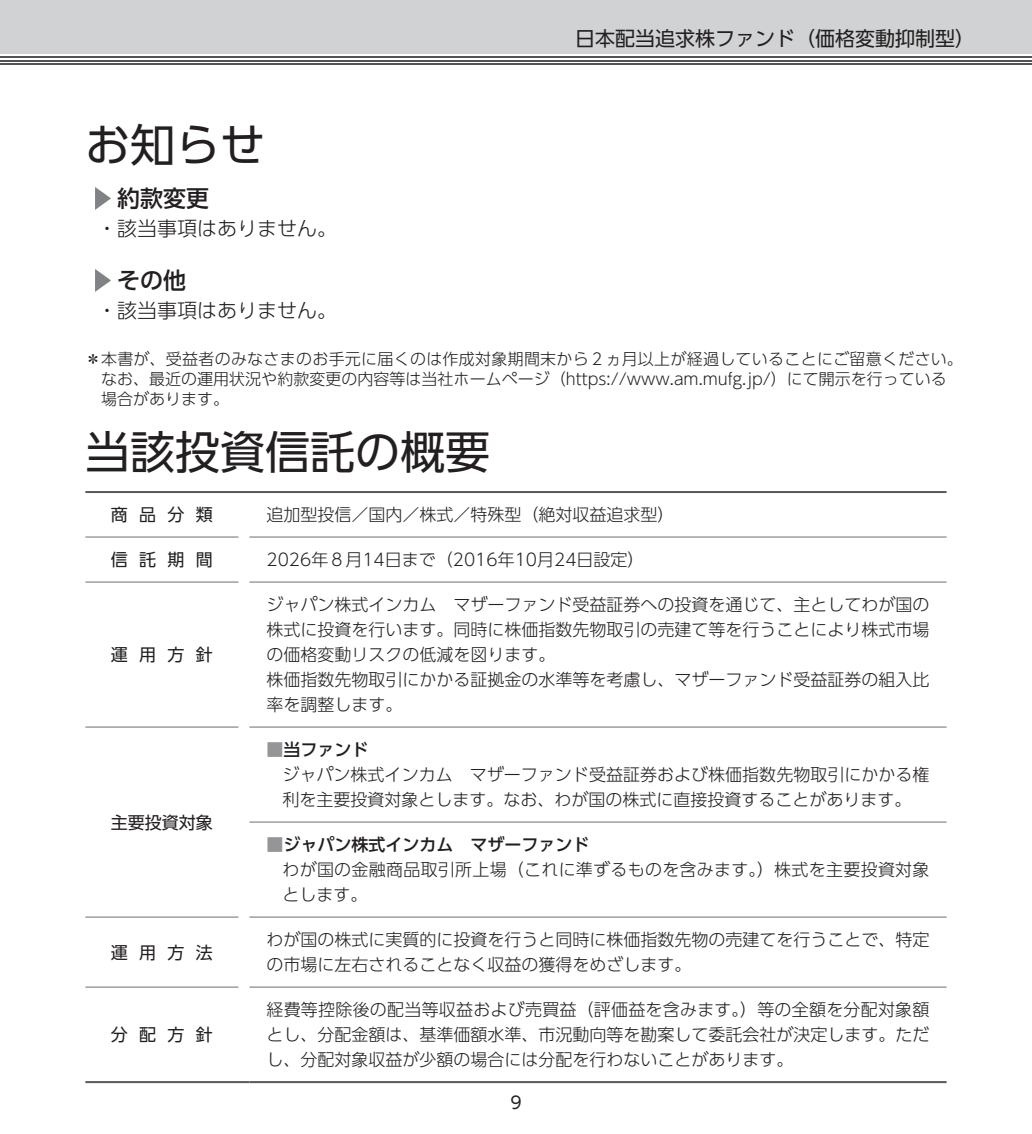
<style>
.page{position:relative;width:1032px;height:1134px;background:#fff}
.page>*{position:absolute;margin:0;border:0;box-sizing:border-box;transform-origin:0 0}
.t1{font:45px "UD Shin Go Pro Regular 90 msp RKSJ H";color:#231f20}
.t2{font:23px "UD Shin Go Pro Medium 90 msp RKSJ H";color:#231f20}
.t3{font:20px "UD Shin Go Pro Light 90 msp RKSJ H";color:#231f20}
.t4{font:20px "UD Shin Go Pro Regular 90 msp RKSJ H";color:#231f20}
.t5{font:17px/25px "UD Shin Go Pro Light 90 msp RKSJ H";color:#231f20}
.t6{font:17px "UD Shin Go Pro Regular 90 msp RKSJ H";letter-spacing:.665em;color:#231f20}
.t7{font:17px "UD Shin Go Pro Medium 90 msp RKSJ H";color:#231f20}
.t8{font:16px/20px "UD Shin Go Pro Light 90 msp RKSJ H";letter-spacing:.005em;color:#231f20}
.s1{color:#939598}
</style>
<div class="page">
<div style="left:0;top:0;width:1032px;height:54px;background:#d1d2d4"></div>
<hr style="left:0;top:63px;width:1032px;height:2px;background:#535355">
<hr style="left:0;top:60px;width:1032px;height:1px;background:#535355">
<hr style="left:0;top:56px;width:1032px;height:2px;background:#535355">
<svg style="left:95px;top:187px;width:16px;height:23px"></svg>
<svg style="left:95px;top:269px;width:16px;height:23px"></svg>
<hr style="left:85px;top:491px;width:861px;height:2px;background:#57585a">
<hr style="left:85px;top:1081px;width:164px;height:2px;background:#57585a">
<hr style="left:249px;top:917px;width:697px;height:1px;background:#6c6d70">
<hr style="left:249px;top:987px;width:697px;height:1px;background:#6c6d70">
<hr style="left:85px;top:917px;width:153px;height:1px;background:#6c6d70">
<hr style="left:85px;top:987px;width:153px;height:1px;background:#6c6d70">
<hr style="left:249px;top:537px;width:697px;height:1px;background:#6c6d70">
<hr style="left:249px;top:582px;width:697px;height:1px;background:#6c6d70">
<hr style="left:249px;top:727px;width:697px;height:1px;background:#6c6d70">
<hr style="left:249px;top:822px;width:697px;height:1px;background:#6c6d70">
<hr style="left:85px;top:537px;width:153px;height:1px;background:#6c6d70">
<hr style="left:85px;top:582px;width:153px;height:1px;background:#6c6d70">
<hr style="left:85px;top:727px;width:153px;height:1px;background:#6c6d70">
<hr style="left:249px;top:1081px;width:697px;height:2px;background:#57585a">
<p class="t4" style="left:575px;top:31px;width:401px">日本配当追求株ファンド（価格変動抑制型）</p>
<h1 class="t1" style="left:85px;top:128px;width:181px">お知らせ</h1>
<h2 class="t2" style="left:117px;top:190px;width:94px">約款変更</h2>
<p class="t3" style="left:97px;top:220px;width:241px">・該当事項はありません。</p>
<h2 class="t2" style="left:117px;top:272px;width:71px">その他</h2>
<p class="t3" style="left:97px;top:302px;width:241px">・該当事項はありません。</p>
<p class="t8" style="left:101px;top:351px;width:863px;text-indent:-16px">＊ 本書が、受益者のみなさまのお手元に届くのは作成対象期間末から２ヵ月以上が経過していることにご留意ください。なお、最近の運用状況や約款変更の内容等は当社ホームページ（https://www.am.mufg.jp/）にて開示を行っている場合があります。</p>
<h1 class="t1" style="left:85px;top:435px;width:406px">当該投資信託の概要</h1>
<p class="t6" style="left:111px;top:509px;width:104px">商品分類</p>
<p class="t5" style="left:266px;top:505px;width:409px">追加型投信／国内／株式／特殊型（絶対収益追求型）</p>
<p class="t6" style="left:111px;top:553px;width:104px">信託期間</p>
<p class="t5" style="left:266px;top:549px;width:380px">2026年８月14日まで（2016年10月24日設定）</p>
<p class="t6" style="left:111px;top:648px;width:104px">運用方針</p>
<p class="t6" style="left:111px;top:816px;width:103px">主要投資対象</p>
<p class="t6" style="left:111px;top:946px;width:104px">運用方法</p>
<p class="t6" style="left:111px;top:1028px;width:104px">分配方針</p>
<p class="t5" style="left:266px;top:594px;width:664px">ジャパン株式インカム　マザーファンド受益証券への投資を通じて、主としてわが国の株式に投資を行います。同時に株価指数先物取引の売建て等を行うことにより株式市場の価格変動リスクの低減を図ります。<br>株価指数先物取引にかかる証拠金の水準等を考慮し、マザーファンド受益証券の組入比率を調整します。</p>
<p class="t7" style="left:266px;top:743px;width:103px"><span class="s1">■</span>当ファンド</p>
<p class="t5" style="left:282px;top:764px;width:649px">ジャパン株式インカム　マザーファンド受益証券および株価指数先物取引にかかる権利を主要投資対象とします。なお、わが国の株式に直接投資することがあります。</p>
<p class="t7" style="left:266px;top:838px;width:325px"><span class="s1">■</span>ジャパン株式インカム　マザーファンド</p>
<p class="t5" style="left:282px;top:859px;width:648px">わが国の金融商品取引所上場（これに準ずるものを含みます。）株式を主要投資対象とします。</p>
<p class="t5" style="left:266px;top:929px;width:665px">わが国の株式に実質的に投資を行うと同時に株価指数先物の売建てを行うことで、特定の市場に左右されることなく収益の獲得をめざします。</p>
<p class="t5" style="left:266px;top:999px;width:665px;text-align:justify">経費等控除後の配当等収益および売買益（評価益を含みます。）等の全額を分配対象額とし、分配金額は、基準価額水準、市況動向等を勘案して委託会社が決定します。ただし、分配対象収益が少額の場合には分配を行わないことがあります。</p>
<p class="t6" style="left:510px;top:1096px;width:13px">9</p>
</div>
